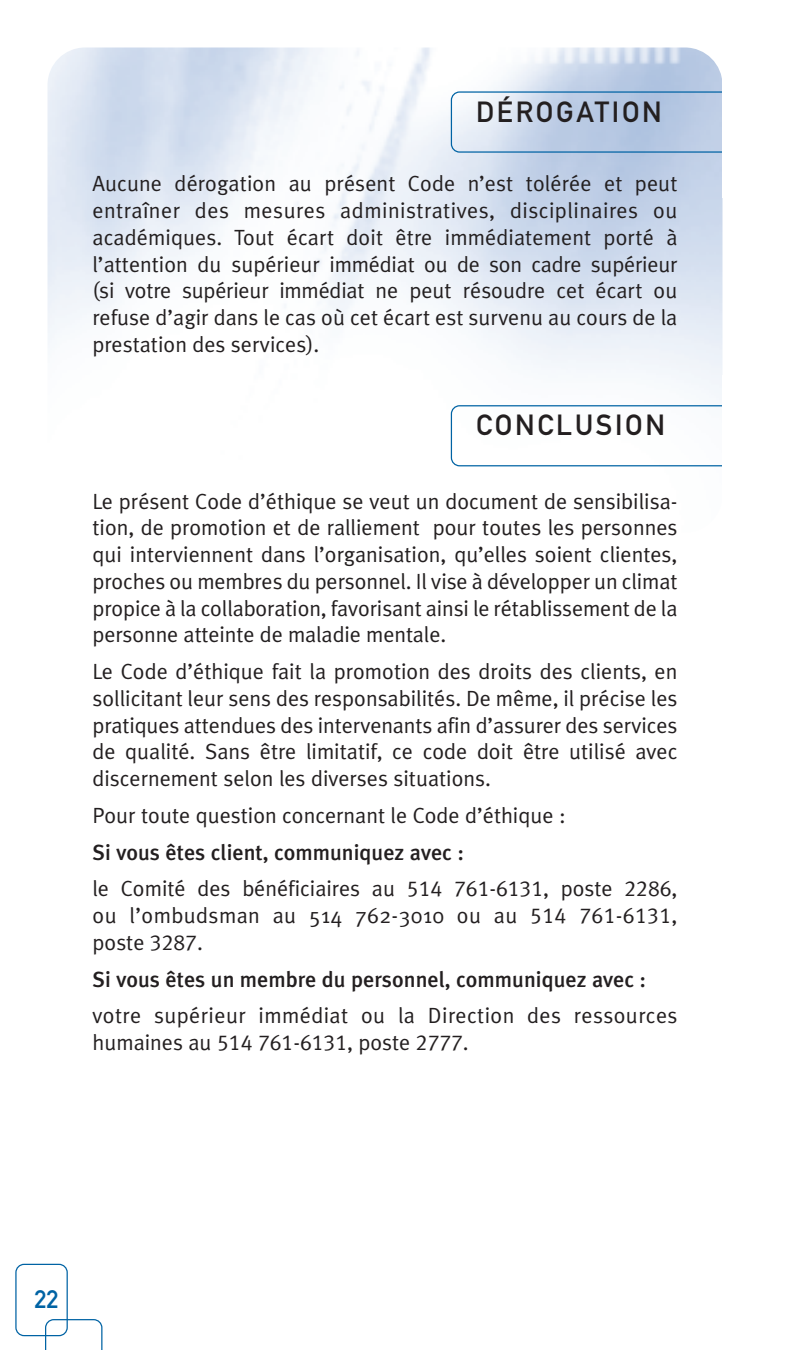
<style>
.page{position:relative;width:810px;height:1350px;background:#fff}
.page>*{position:absolute;margin:0;border:0;box-sizing:border-box;transform-origin:0 0}
.t1{font:28.75px "DIN Mittelschrift Alternate";letter-spacing:.095em;color:#231f20}
.t2{font:25px "DIN Mittelschrift Alternate";color:#0063a4}
.t3{font:22px/26.8px "Meta Plus Normal";color:#231f20;text-align:justify}
.t4{font:22px/26.8px "Meta Plus Normal";letter-spacing:.02em;color:#231f20}
.t5{font:500 22px "Meta Plus";color:#231f20}
.s1{font-family:"Meta Plus Normal Caps"}
</style>
<div class="page">
<img style="left:48px;top:48px;width:674px;height:484px;border-radius:38px">
<div style="left:15px;top:1264px;width:53px;height:72px;border:2px solid #0063a4;border-radius:9px"></div>
<svg style="left:45px;top:1319px;width:57px;height:31px"></svg>
<div style="left:451px;top:91px;width:308px;height:62px;border:2px solid #0063a4;border-radius:9px"></div>
<div style="left:722px;top:61px;width:43px;height:137px;background:#fff"></div>
<div style="left:451px;top:405px;width:308px;height:61px;border:2px solid #0063a4;border-radius:9px"></div>
<div style="left:722px;top:375px;width:43px;height:136px;background:#fff"></div>
<h1 class="t1" style="left:476px;top:101px;width:187px">DÉROGATION</h1>
<p class="t3" style="left:92px;top:172px;width:587px">Aucune dérogation au présent Code n’est tolérée et peut entraîner des mesures administratives, disciplinaires ou académiques. Tout écart doit être immédiatement porté à l’attention du supérieur immédiat ou de son cadre supérieur (si votre supérieur immédiat ne peut résoudre cet écart ou refuse d’agir dans le cas où cet écart est survenu au cours de la prestation des services).</p>
<h1 class="t1" style="left:476px;top:415px;width:191px">CONCLUSION</h1>
<p class="t3" style="left:92px;top:489px;width:587px">Le présent Code d’éthique se veut un document de sensibilisa&shy;tion, de promotion et de ralliement pour toutes les personnes qui interviennent dans l’organisation, qu’elles soient clientes, proches ou membres du personnel. Il vise à développer un climat propice à la collaboration, favorisant ainsi le rétablissement de la personne atteinte de maladie mentale.</p>
<p class="t3" style="left:92px;top:660px;width:587px">Le Code d’éthique fait la promotion des droits des clients, en sollicitant leur sens des responsabilités. De même, il précise les pratiques attendues des intervenants afin d’assurer des services de qualité. Sans être limitatif, ce code doit être utilisé avec discernement selon les diverses situations.</p>
<p class="t3" style="left:92px;top:803px;width:475px">Pour toute question concernant le Code d’éthique :</p>
<p class="t5" style="left:92px;top:843px;width:373px">Si vous êtes client, communiquez avec :</p>
<p class="t3" style="left:92px;top:877px;width:587px">le Comité des bénéficiaires au <span class="s1">514 761-6131</span>, poste <span class="s1">2286</span>, ou l’ombudsman au 514 762-3010 ou au <span class="s1">514 761-6131</span>, poste <span class="s1">3287</span>.</p>
<p class="t5" style="left:93px;top:970px;width:555px">Si vous êtes un membre du personnel, communiquez avec :</p>
<p class="t4" style="left:93px;top:1004px;width:587px">votre supérieur immédiat ou la Direction des ressources humaines au <span class="s1">514 761-6131</span>, poste <span class="s1">2777</span>.</p>
<p class="t2" style="left:34px;top:1290px;width:25px">22</p>
</div>
